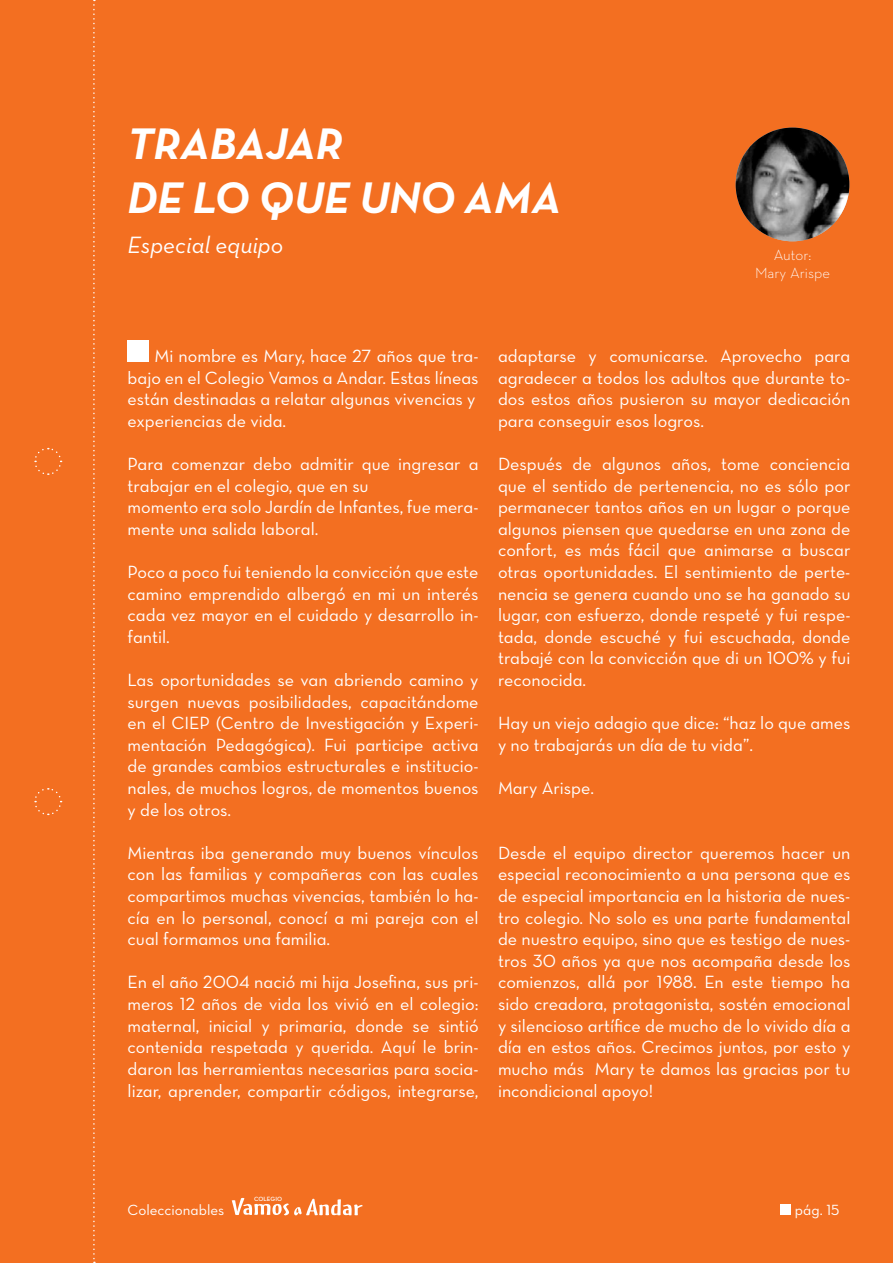
<style>
.page{position:relative;width:893px;height:1263px;background:#f36f21}
.page>*{position:absolute;margin:0;border:0;box-sizing:border-box;transform-origin:0 0}
.t1{font:45px/54px "Neutra Text Bold Italic Alt";color:#fff}
.t2{font:italic 24px "Neutra Text";color:#fff}
.t3{font:18px/21.6px "Neutra Text Book Alt";color:#fff;text-align:justify}
.t4{font:15px "Neutra Text Book Alt";color:#fff}
.t5{font:300 15px/18px "Neutra Text";color:#fff;text-align:center}
.t6{font:6.3px "Neutra Text Demi Alt";color:#fff}
</style>
<div class="page">
<svg style="left:232px;top:1198px;width:131px;height:17px"></svg>
<div style="left:780px;top:1204px;width:11px;height:11px;background:#fff"></div>
<svg style="left:93px;top:0;width:2px;height:1263px"></svg>
<svg style="left:34px;top:447px;width:28px;height:28px"></svg>
<svg style="left:34px;top:788px;width:28px;height:28px"></svg>
<img style="left:736px;top:128px;width:113px;height:113px;border-radius:57px">
<div style="left:128px;top:340px;width:21px;height:22px;background:#fff"></div>
<h1 class="t1" style="left:128px;top:116px;width:435px">TRABAJAR<br>DE LO QUE UNO AMA</h1>
<h2 class="t2" style="left:128px;top:230px;width:157px">Especial equipo</h2>
<p class="t5" style="left:755px;top:246px;width:76px">Autor:<br>Mary Arispe</p>
<p class="t3" style="left:128px;top:345px;width:353px;text-align:left;text-indent:27px">Mi nombre es Mary, hace 27 años que tra&shy;bajo en el Colegio Vamos a Andar. Estas líneas están destinadas a relatar algunas vivencias y experiencias de vida.</p>
<p class="t3" style="left:128px;top:453px;width:352px;text-align:left">Para comenzar debo admitir que ingresar a trabajar en el colegio, que en su<br>momento era solo Jardín de Infantes, fue mera&shy;mente una salida laboral.</p>
<p class="t3" style="left:128px;top:561px;width:353px">Poco a poco fui teniendo la convicción que este camino emprendido albergó en mi un interés cada vez mayor en el cuidado y desarrollo in&shy;fantil.</p>
<p class="t3" style="left:128px;top:669px;width:353px">Las oportunidades se van abriendo camino y surgen nuevas posibilidades, capacitándome en el CIEP (Centro de Investigación y Experi&shy;mentación Pedagógica). Fui participe activa de grandes cambios estructurales e institucio&shy;nales, de muchos logros, de momentos buenos y de los otros.</p>
<p class="t3" style="left:128px;top:842px;width:353px">Mientras iba generando muy buenos vínculos con las familias y compañeras con las cuales compartimos muchas vivencias, también lo ha&shy;cía en lo personal, conocí a mi pareja con el cual formamos una familia.</p>
<p class="t3" style="left:128px;top:971px;width:353px">En el año 2004 nació mi hija Josefina, sus pri&shy;meros 12 años de vida los vivió en el colegio: maternal, inicial y primaria, donde se sintió contenida respetada y querida. Aquí le brin&shy;daron las herramientas necesarias para socia&shy;lizar, aprender, compartir códigos, integrarse,</p>
<p class="t3" style="left:498px;top:345px;width:354px">adaptarse y comunicarse. Aprovecho para agradecer a todos los adultos que durante to&shy;dos estos años pusieron su mayor dedicación para conseguir esos logros.</p>
<p class="t3" style="left:498px;top:453px;width:354px">Después de algunos años, tome conciencia que el sentido de pertenencia, no es sólo por permanecer tantos años en un lugar o porque algunos piensen que quedarse en una zona de confort, es más fácil que animarse a buscar otras oportunidades. El sentimiento de perte&shy;nencia se genera cuando uno se ha ganado su lugar, con esfuerzo, donde respeté y fui respe&shy;tada, donde escuché y fui escuchada, donde trabajé con la convicción que di un 100% y fui reconocida.</p>
<p class="t3" style="left:498px;top:712px;width:354px">Hay un viejo adagio que dice: “haz lo que ames y no trabajarás un día de tu vida”.</p>
<p class="t3" style="left:498px;top:777px;width:97px">Mary Arispe.</p>
<p class="t3" style="left:498px;top:842px;width:354px">Desde el equipo director queremos hacer un especial reconocimiento a una persona que es de especial importancia en la historia de nues&shy;tro colegio. No solo es una parte fundamental de nuestro equipo, sino que es testigo de nues&shy;tros 30 años ya que nos acompaña desde los comienzos, allá por 1988. En este tiempo ha sido creadora, protagonista, sostén emocional y silencioso artífice de mucho de lo vivido día a día en estos años. Crecimos juntos, por esto y mucho más Mary te damos las gracias por tu incondicional apoyo!</p>
<p class="t6" style="left:254px;top:1194px;width:30px">COLEGIO</p>
<p class="t4" style="left:128px;top:1201px;width:98px">Coleccionables</p>
<p class="t4" style="left:795px;top:1201px;width:46px">pág. 15</p>
</div>
